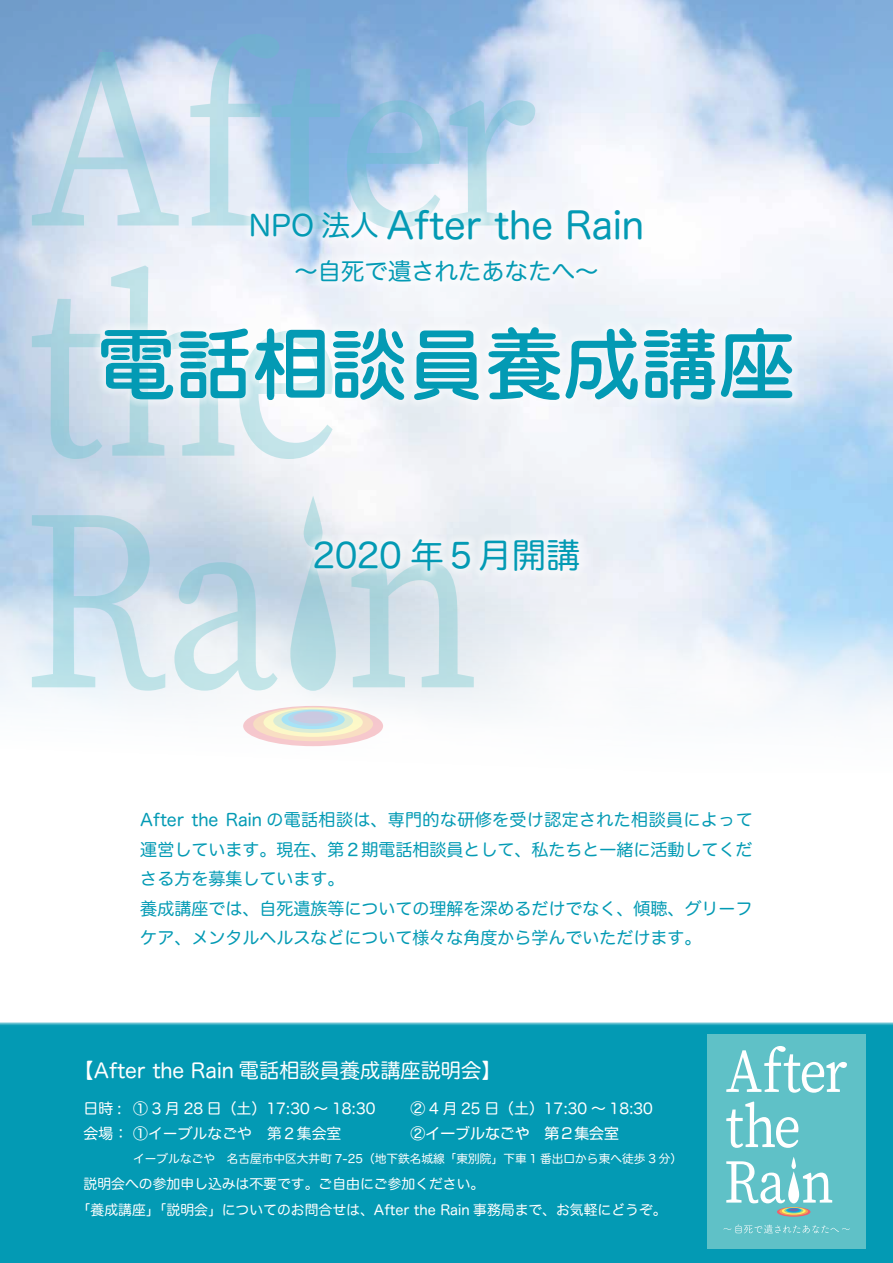
<style>
.page{position:relative;width:893px;height:1263px;background:#fff}
.page>*{position:absolute;margin:0;border:0;box-sizing:border-box;transform-origin:0 0}
.t1{font:500 77.55px "Jun 34 Pro";color:#039ab4}
.t2{font:37.2px "Hira Maru Pro W4";color:#039ab4}
.t3{font:34.05px "Hira Maru Pro W4";color:#039ab4}
.t4{font:23.4px "Hira Maru Pro W4";color:#039ab4}
.t5{font:20.25px "Hira Maru Pro W4";color:#fff}
.t6{font:16.95px/29.5px "Hira Maru Pro W4";color:#039ab4}
.t7{font:14.85px "Hira Maru Pro W4";color:#fff}
.t8{font:14.85px "Shin Go Pro";color:#fff}
.t9{font:13.8px/25.2px "Hira Maru Pro W4";color:#fff}
.t10{font:11.7px "Hira Maru Pro W4";color:#fff}
.s1{font-size:28.65px}
.s2{font-family:"Hira Maru Pro W4"}
.s3{font-size:14.85px}
</style>
<div class="page">
<svg style="left:32px;top:52px;width:147px;height:173px"></svg>
<svg style="left:449px;top:100px;width:87px;height:102px"></svg>
<svg style="left:190px;top:34px;width:250px;height:168px"></svg>
<svg style="left:32px;top:299px;width:61px;height:160px"></svg>
<div style="left:243px;top:706px;width:140px;height:40px;background:#f6c8cd;border-radius:50%"></div>
<div style="left:253px;top:707px;width:120px;height:34px;background:#f9dec3;border-radius:50%"></div>
<svg style="left:263px;top:708px;width:100px;height:29px"></svg>
<svg style="left:273px;top:709px;width:80px;height:24px"></svg>
<div style="left:282px;top:710px;width:63px;height:19px;background:#a6e3f6;border-radius:50%"></div>
<div style="left:288px;top:711px;width:50px;height:15px;background:#b4d6ed;border-radius:50%"></div>
<div style="left:293px;top:712px;width:40px;height:11px;background:#cac9e1;border-radius:50%"></div>
<svg style="left:32px;top:515px;width:133px;height:176px"></svg>
<svg style="left:174px;top:579px;width:104px;height:112px"></svg>
<svg style="left:351px;top:579px;width:123px;height:108px"></svg>
<svg style="left:290px;top:579px;width:46px;height:112px"></svg>
<div style="left:0;top:1023px;width:893px;height:240px;background:#039ab4"></div>
<div style="left:708px;top:1034px;width:158px;height:214px;background:#5fc1c7"></div>
<svg style="left:777px;top:1207px;width:33px;height:10px"></svg>
<svg style="left:779px;top:1207px;width:29px;height:8px"></svg>
<svg style="left:782px;top:1207px;width:24px;height:7px"></svg>
<svg style="left:784px;top:1208px;width:19px;height:5px"></svg>
<svg style="left:723px;top:1224px;width:127px;height:9px"></svg>
<svg style="left:726px;top:1046px;width:121px;height:47px"></svg>
<svg style="left:726px;top:1101px;width:72px;height:47px"></svg>
<svg style="left:726px;top:1157px;width:106px;height:54px"></svg>
<svg style="left:93px;top:202px;width:708px;height:377px;fill:#eff3f8"></svg>
<h2 class="t2" style="left:249px;top:193px;width:397px"><span class="s1">NPO 法人</span> After the Rain</h2>
<h3 class="t4" style="left:294px;top:251px;width:306px">～自死で遺されたあなたへ～</h3>
<h1 class="t1" style="left:97px;top:303px;width:700px">電話相談員養成講座</h1>
<h3 class="t3" style="left:313px;top:526px;width:269px">2020 年５月開講</h3>
<p class="t6" style="left:140px;top:804px;width:614px">After the Rain の電話相談は、専門的な研修を受け認定された相談員によって運営しています。現在、第２期電話相談員として、私たちと一緒に活動してくださる方を募集しています。<br>養成講座では、自死遺族等についての理解を深めるだけでなく、傾聴、グリーフケア、メンタルヘルスなどについて様々な角度から学んでいただけます。</p>
<p class="t5" style="left:74px;top:1053px;width:429px">【After the Rain 電話相談員養成講座説明会】</p>
<p class="t7" style="left:84px;top:1095px;width:293px">日時 : ① 3 月 28 日（土）17:30 ～ 18:30</p>
<p class="t7" style="left:411px;top:1095px;width:244px">② 4 月 25 日（土）17:30 ～ 18:30</p>
<p class="t7" style="left:84px;top:1121px;width:289px">会場： ①イーブルなごや　第２集会室　　</p>
<p class="t8" style="left:411px;top:1121px;width:210px"><span class="s2">②</span>イーブルなごや　第２集会室</p>
<p class="t10" style="left:84px;top:1149px;width:600px"><span class="s3">　　　</span> イーブルなごや　名古屋市中区大井町 7-25（地下鉄名城線「東別院」下車 1 番出口から東へ徒歩 3 分）</p>
<p class="t9" style="left:77px;top:1171px;width:591px;text-indent:7px">説明会への参加申し込みは不要です。ご自由にご参加ください。<br>「養成講座」「説明会」についてのお問合せは、After the Rain 事務局まで、お気軽にどうぞ。</p>
</div>
